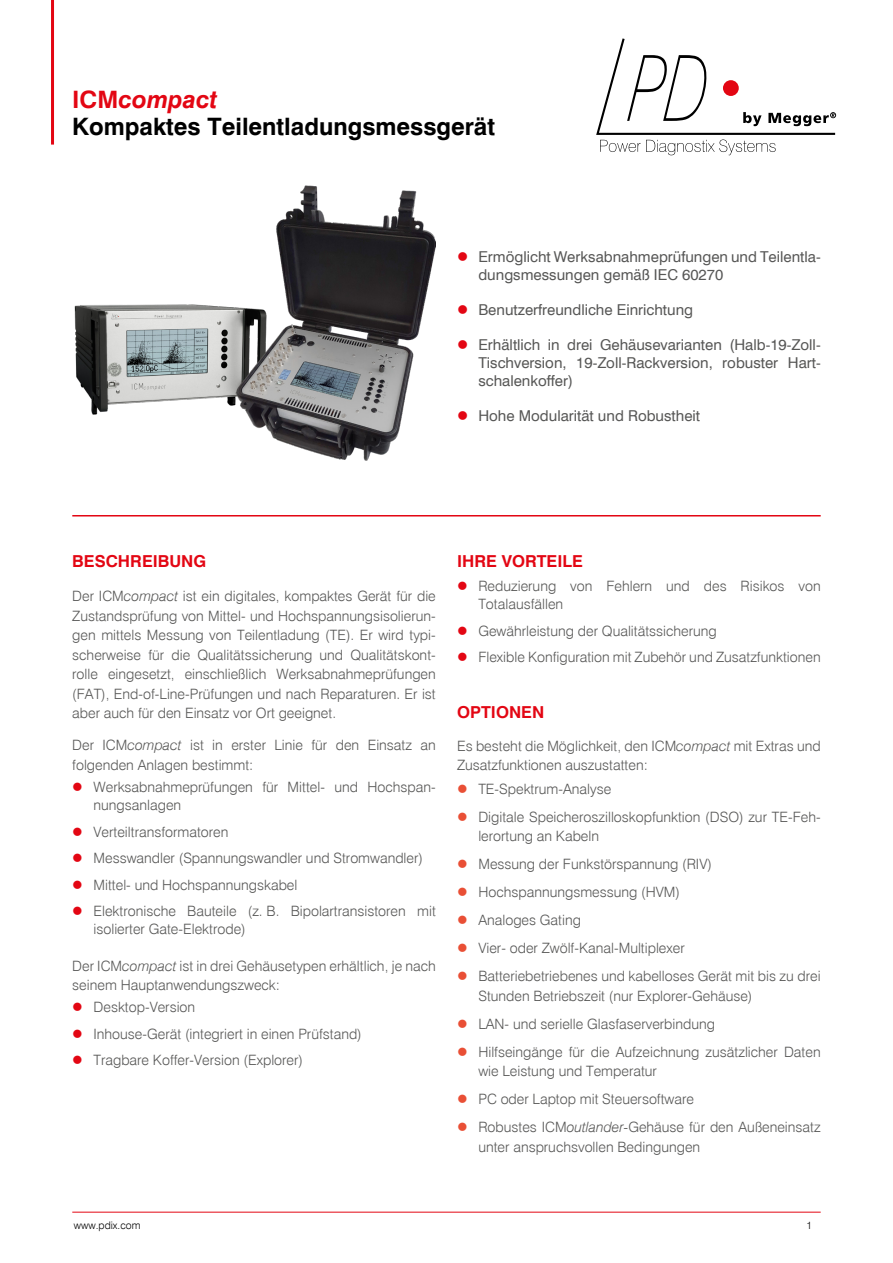
<style>
.page{position:relative;width:893px;height:1263px;background:#fff}
.page>*{position:absolute;margin:0;border:0;box-sizing:border-box;transform-origin:0 0}
.Product_Description{font:700 24px "Swiss 721 BT";color:#000}
.Product_Name{font:italic 700 24px "Swiss 721 BT";color:#e30613}
.Body{font:700 16.5px "Swiss 721 BT";color:#e30613}
.t1{font:15px/18px "Swiss 721 BT";color:#575756}
.Body-2{font:300 14.25px/19.5px "Swiss 721 BT";color:#575756}
.t2{font:300 10.5px "Swiss 721 BT";color:#000}
.s1{font-style:normal}
.s2{font-style:italic}
</style>
<div class="page">
<hr style="left:72px;top:515px;width:749px;height:1px;background:#e30613">
<img style="left:74px;top:186px;width:362px;height:274px">
<hr style="left:51px;top:0;width:3px;height:145px;background:#e30613">
<svg style="left:596px;top:38px;width:240px;height:117px"></svg>
<hr style="left:72px;top:1212px;width:749px;height:1px;background:#e30613">
<p class="Product_Name" style="left:72px;top:84px;width:147px"><span class="s1">ICM</span>compact</p>
<p class="Product_Description" style="left:72px;top:111px;width:424px">Kompaktes Teilentladungsmessgerät</p>
<p class="t1" style="left:478px;top:247px;width:344px">Ermöglicht Werksabnahmeprüfungen und Teilentla&shy;dungsmessungen gemäß IEC 60270</p>
<p class="t1" style="left:478px;top:300px;width:216px">Benutzerfreundliche Einrichtung</p>
<p class="t1" style="left:478px;top:335px;width:344px;text-align:justify">Erhältlich in drei Gehäusevarianten (Halb-19-Zoll-Tischversion, 19-Zoll-Rackversion, robuster Hart&shy;schalenkoffer)</p>
<p class="t1" style="left:478px;top:406px;width:223px">Hohe Modularität und Robustheit</p>
<h3 class="Body" style="left:72px;top:551px;width:136px">BESCHREIBUNG</h3>
<p class="Body-2" style="left:72px;top:586px;width:365px;text-align:justify">Der ICM<span class="s2">compact</span> ist ein digitales, kompaktes Gerät für die Zustandsprüfung von Mittel- und Hochspannungsisolierun&shy;gen mittels Messung von Teilentladung (TE). Er wird typi&shy;scherweise für die Qualitätssicherung und Qualitätskont&shy;rolle eingesetzt, einschließlich Werksabnahmeprüfungen (FAT), End-of-Line-Prüfungen und nach Reparaturen. Er ist aber auch für den Einsatz vor Ort geeignet.</p>
<p class="Body-2" style="left:72px;top:735px;width:365px">Der ICM<span class="s2">compact</span> ist in erster Linie für den Einsatz an folgenden Anlagen bestimmt:</p>
<p class="Body-2" style="left:94px;top:778px;width:344px;line-height:18px">Werksabnahmeprüfungen für Mittel- und Hochspan&shy;nungsanlagen</p>
<p class="Body-2" style="left:94px;top:822px;width:136px">Verteiltransformatoren</p>
<p class="Body-2" style="left:94px;top:848px;width:331px">Messwandler (Spannungswandler und Stromwandler)</p>
<p class="Body-2" style="left:94px;top:875px;width:205px">Mittel- und Hochspannungskabel</p>
<p class="Body-2" style="left:94px;top:902px;width:344px;line-height:18px">Elektronische Bauteile (z. B. Bipolartransistoren mit isolierter Gate-Elektrode)</p>
<p class="Body-2" style="left:72px;top:956px;width:365px">Der ICM<span class="s2">compact</span> ist in drei Gehäusetypen erhältlich, je nach seinem Hauptanwendungszweck:</p>
<p class="Body-2" style="left:94px;top:997px;width:103px">Desktop-Version</p>
<p class="Body-2" style="left:94px;top:1024px;width:270px">Inhouse-Gerät (integriert in einen Prüfstand)</p>
<p class="Body-2" style="left:94px;top:1050px;width:211px">Tragbare Koffer-Version (Explorer)</p>
<h3 class="Body" style="left:457px;top:551px;width:127px">IHRE VORTEILE</h3>
<p class="Body-2" style="left:478px;top:577px;width:344px;line-height:18px">Reduzierung von Fehlern und des Risikos von<br>Totalausfällen</p>
<p class="Body-2" style="left:478px;top:621px;width:240px">Gewährleistung der Qualitätssicherung</p>
<p class="Body-2" style="left:478px;top:647px;width:344px">Flexible Konfiguration mit Zubehör und Zusatzfunktionen</p>
<p class="Body" style="left:457px;top:702px;width:89px">OPTIONEN</p>
<p class="Body-2" style="left:457px;top:736px;width:365px">Es besteht die Möglichkeit, den ICM<span class="s2">compact</span> mit Extras und<br>Zusatzfunktionen auszustatten:</p>
<p class="Body-2" style="left:478px;top:779px;width:134px">TE-Spektrum-Analyse</p>
<p class="Body-2" style="left:478px;top:807px;width:344px">Digitale Speicheroszilloskopfunktion (DSO) zur TE-Feh&shy;lerortung an Kabeln</p>
<p class="Body-2" style="left:478px;top:854px;width:235px">Messung der Funkstörspannung (RIV)</p>
<p class="Body-2" style="left:478px;top:882px;width:203px">Hochspannungsmessung (HVM)</p>
<p class="Body-2" style="left:478px;top:910px;width:104px">Analoges Gating</p>
<p class="Body-2" style="left:478px;top:938px;width:208px">Vier- oder Zwölf-Kanal-Multiplexer</p>
<p class="Body-2" style="left:478px;top:966px;width:344px">Batteriebetriebenes und kabelloses Gerät mit bis zu drei<br>Stunden Betriebszeit (nur Explorer-Gehäuse)</p>
<p class="Body-2" style="left:478px;top:1014px;width:238px">LAN- und serielle Glasfaserverbindung</p>
<p class="Body-2" style="left:478px;top:1042px;width:344px">Hilfseingänge für die Aufzeichnung zusätzlicher Daten wie Leistung und Temperatur</p>
<p class="Body-2" style="left:478px;top:1089px;width:217px">PC oder Laptop mit Steuersoftware</p>
<p class="Body-2" style="left:478px;top:1117px;width:344px">Robustes ICM<span class="s2">outlander-</span>Gehäuse für den Außeneinsatz unter anspruchsvollen Bedingungen</p>
<p class="t2" style="left:74px;top:1219px;width:68px">www.pdix.com</p>
<p class="t2" style="left:806px;top:1219px;width:7px">1</p>
</div>
